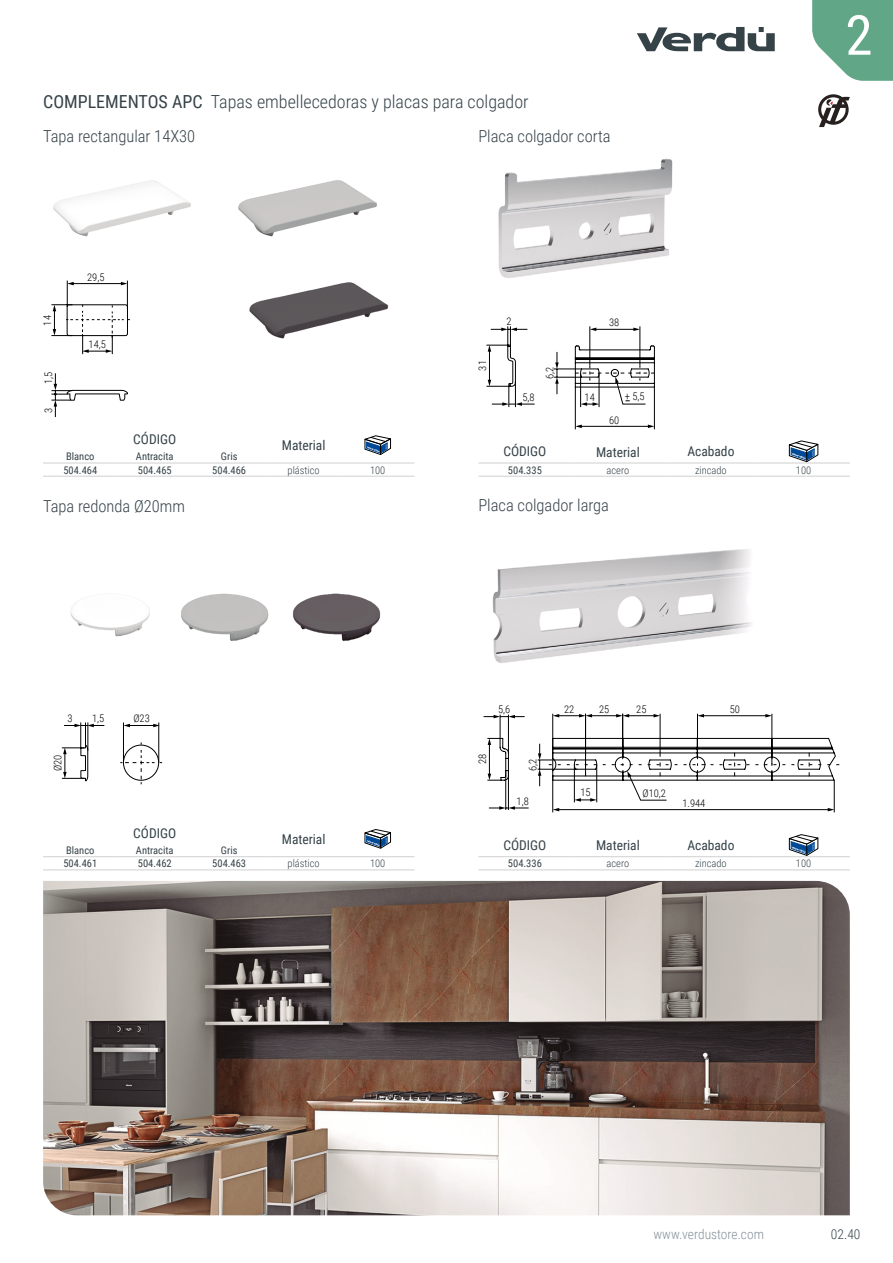
<style>
.page{position:relative;width:893px;height:1263px;background:#fff}
.page>*{position:absolute;margin:0;border:0;box-sizing:border-box;transform-origin:0 0}
.t1{font:55.2px "Roboto Condensed";color:#fff}
.t2{font:300 18px "Roboto Condensed";color:#354248}
.t3{font:300 16.5px "Roboto Condensed";color:#354248}
.t4{font:13.5px "Roboto Condensed";color:#354248}
.t5{font:300 13.5px "Roboto Condensed";color:#849299}
.t6{font:300 13.5px "Roboto Condensed";color:#354248}
.t7{font:10.5px "Roboto Condensed";color:#354248}
.t8{font:300 10.5px "Roboto Condensed";color:#000}
.t9{font:300 10.5px "Roboto Condensed";color:#354248}
.s1{font-weight:400}
</style>
<div class="page">
<svg style="left:812px;top:0;width:81px;height:81px;background:#76b297"></svg>
<svg style="left:637px;top:27px;width:138px;height:24px"></svg>
<img style="left:293px;top:593px;width:88px;height:48px">
<img style="left:181px;top:593px;width:88px;height:48px">
<img style="left:70px;top:601px;width:80px;height:36px">
<img style="left:53px;top:180px;width:138px;height:57px">
<img style="left:249px;top:282px;width:140px;height:57px">
<img style="left:238px;top:180px;width:139px;height:57px">
<img style="left:498px;top:158px;width:175px;height:120px">
<svg style="left:486px;top:326px;width:49px;height:81px"></svg>
<hr style="left:590px;top:326px;width:1px;height:39px;background:#000">
<hr style="left:640px;top:326px;width:1px;height:39px;background:#000">
<hr style="left:595px;top:329px;width:40px;height:1px;background:#000">
<svg style="left:590px;top:328px;width:6px;height:3px"></svg>
<svg style="left:633px;top:328px;width:7px;height:3px"></svg>
<hr style="left:580px;top:373px;width:1px;height:34px;background:#000">
<hr style="left:599px;top:373px;width:1px;height:34px;background:#000">
<hr style="left:575px;top:387px;width:1px;height:42px;background:#000">
<hr style="left:654px;top:387px;width:1px;height:42px;background:#000">
<hr style="left:581px;top:426px;width:68px;height:1px;background:#000">
<svg style="left:575px;top:425px;width:7px;height:3px"></svg>
<svg style="left:648px;top:425px;width:6px;height:3px"></svg>
<svg style="left:554px;top:345px;width:101px;height:61px"></svg>
<hr style="left:834px;top:780px;width:1px;height:32px;background:#000">
<hr style="left:552px;top:776px;width:1px;height:36px;background:#000">
<svg style="left:484px;top:714px;width:355px;height:97px"></svg>
<hr style="left:478px;top:856px;width:93px;height:1px;background:#d0d0d0">
<hr style="left:571px;top:856px;width:93px;height:1px;background:#d0d0d0">
<hr style="left:664px;top:856px;width:93px;height:1px;background:#d0d0d0">
<hr style="left:757px;top:856px;width:93px;height:1px;background:#d0d0d0">
<hr style="left:478px;top:869px;width:93px;height:1px;background:#d0d0d0">
<hr style="left:571px;top:869px;width:93px;height:1px;background:#d0d0d0">
<hr style="left:664px;top:869px;width:93px;height:1px;background:#d0d0d0">
<hr style="left:757px;top:869px;width:93px;height:1px;background:#d0d0d0">
<svg style="left:789px;top:834px;width:29px;height:21px"></svg>
<hr style="left:478px;top:463px;width:93px;height:1px;background:#d0d0d0">
<hr style="left:571px;top:463px;width:93px;height:1px;background:#d0d0d0">
<hr style="left:664px;top:463px;width:93px;height:1px;background:#d0d0d0">
<hr style="left:757px;top:463px;width:93px;height:1px;background:#d0d0d0">
<hr style="left:478px;top:476px;width:93px;height:1px;background:#d0d0d0">
<hr style="left:571px;top:476px;width:93px;height:1px;background:#d0d0d0">
<hr style="left:664px;top:476px;width:93px;height:1px;background:#d0d0d0">
<hr style="left:757px;top:476px;width:93px;height:1px;background:#d0d0d0">
<svg style="left:789px;top:441px;width:29px;height:21px"></svg>
<img style="left:43px;top:881px;width:807px;height:334px">
<img style="left:492px;top:549px;width:260px;height:114px">
<svg style="left:51px;top:373px;width:77px;height:44px"></svg>
<svg style="left:51px;top:281px;width:79px;height:73px"></svg>
<svg style="left:124px;top:724px;width:35px;height:3px"></svg>
<hr style="left:159px;top:722px;width:1px;height:41px;background:#000">
<hr style="left:123px;top:722px;width:1px;height:41px;background:#000">
<svg style="left:62px;top:722px;width:42px;height:59px"></svg>
<svg style="left:120px;top:742px;width:42px;height:42px"></svg>
<hr style="left:43px;top:463px;width:75px;height:1px;background:#d0d0d0">
<hr style="left:118px;top:463px;width:74px;height:1px;background:#d0d0d0">
<hr style="left:192px;top:463px;width:74px;height:1px;background:#d0d0d0">
<hr style="left:266px;top:463px;width:75px;height:1px;background:#d0d0d0">
<hr style="left:341px;top:463px;width:74px;height:1px;background:#d0d0d0">
<hr style="left:43px;top:476px;width:75px;height:1px;background:#d0d0d0">
<hr style="left:118px;top:476px;width:74px;height:1px;background:#d0d0d0">
<hr style="left:192px;top:476px;width:74px;height:1px;background:#d0d0d0">
<hr style="left:266px;top:476px;width:75px;height:1px;background:#d0d0d0">
<hr style="left:341px;top:476px;width:74px;height:1px;background:#d0d0d0">
<svg style="left:365px;top:436px;width:26px;height:19px"></svg>
<hr style="left:43px;top:856px;width:75px;height:1px;background:#d0d0d0">
<hr style="left:118px;top:856px;width:74px;height:1px;background:#d0d0d0">
<hr style="left:192px;top:856px;width:74px;height:1px;background:#d0d0d0">
<hr style="left:266px;top:856px;width:75px;height:1px;background:#d0d0d0">
<hr style="left:341px;top:856px;width:74px;height:1px;background:#d0d0d0">
<hr style="left:43px;top:869px;width:75px;height:1px;background:#d0d0d0">
<hr style="left:118px;top:869px;width:74px;height:1px;background:#d0d0d0">
<hr style="left:192px;top:869px;width:74px;height:1px;background:#d0d0d0">
<hr style="left:266px;top:869px;width:75px;height:1px;background:#d0d0d0">
<hr style="left:341px;top:869px;width:74px;height:1px;background:#d0d0d0">
<svg style="left:365px;top:829px;width:26px;height:19px"></svg>
<svg style="left:818px;top:94px;width:32px;height:33px"></svg>
<h2 class="t2" style="left:43px;top:89px;width:487px"><span class="s1">COMPLEMENTOS APC</span> Tapas embellecedoras y placas para colgador</h2>
<h3 class="t3" style="left:43px;top:125px;width:154px">Tapa rectangular 14X30</h3>
<h3 class="t3" style="left:478px;top:125px;width:134px">Placa colgador corta</h3>
<h1 class="t1" style="left:845px;top:-4px;width:29px">2</h1>
<p class="t8" style="left:87px;top:270px;width:19px">29,5</p>
<p class="t8" style="left:40px;top:326px;width:12px;rotate:-90deg">14</p>
<p class="t8" style="left:41px;top:384px;width:14px;rotate:-90deg">1,5</p>
<p class="t8" style="left:41px;top:413px;width:7px;rotate:-90deg">3</p>
<p class="t8" style="left:89px;top:337px;width:19px">14,5</p>
<p class="t4" style="left:133px;top:429px;width:44px">CÓDIGO</p>
<p class="t4" style="left:282px;top:436px;width:45px">Material</p>
<p class="t7" style="left:66px;top:449px;width:30px">Blanco</p>
<p class="t7" style="left:136px;top:449px;width:39px">Antracita</p>
<p class="t7" style="left:221px;top:449px;width:18px">Gris</p>
<p class="t7" style="left:63px;top:462px;width:35px">504.464</p>
<p class="t7" style="left:138px;top:462px;width:35px">504.465</p>
<p class="t7" style="left:212px;top:462px;width:35px">504.466</p>
<p class="t9" style="left:288px;top:462px;width:34px">plástico</p>
<p class="t9" style="left:370px;top:462px;width:17px">100</p>
<h3 class="t3" style="left:43px;top:494px;width:143px">Tapa redonda Ø20mm</h3>
<p class="t8" style="left:475px;top:371px;width:12px;rotate:-90deg">31</p>
<p class="t8" style="left:507px;top:314px;width:7px">2</p>
<p class="t8" style="left:609px;top:315px;width:12px">38</p>
<p class="t8" style="left:543px;top:379px;width:14px;rotate:-90deg">6,2</p>
<p class="t8" style="left:522px;top:390px;width:14px">5,8</p>
<p class="t8" style="left:625px;top:389px;width:21px">+ 5,5</p>
<p class="t8" style="left:585px;top:390px;width:12px">14</p>
<p class="t8" style="left:609px;top:413px;width:12px">60</p>
<p class="t4" style="left:503px;top:442px;width:44px">CÓDIGO</p>
<p class="t4" style="left:596px;top:442px;width:45px">Material</p>
<p class="t4" style="left:687px;top:442px;width:49px">Acabado</p>
<p class="t7" style="left:508px;top:462px;width:35px">504.335</p>
<p class="t9" style="left:606px;top:462px;width:24px">acero</p>
<p class="t9" style="left:695px;top:462px;width:33px">zincado</p>
<p class="t9" style="left:796px;top:462px;width:17px">100</p>
<h3 class="t3" style="left:478px;top:493px;width:132px">Placa colgador larga</h3>
<p class="t8" style="left:67px;top:711px;width:7px">3</p>
<p class="t8" style="left:92px;top:711px;width:14px">1,5</p>
<p class="t8" style="left:133px;top:711px;width:18px">Ø23</p>
<p class="t8" style="left:51px;top:771px;width:18px;rotate:-90deg">Ø20</p>
<p class="t4" style="left:133px;top:823px;width:44px">CÓDIGO</p>
<p class="t4" style="left:282px;top:830px;width:45px">Material</p>
<p class="t7" style="left:66px;top:843px;width:30px">Blanco</p>
<p class="t7" style="left:136px;top:843px;width:39px">Antracita</p>
<p class="t7" style="left:221px;top:843px;width:18px">Gris</p>
<p class="t7" style="left:63px;top:856px;width:35px">504.461</p>
<p class="t7" style="left:138px;top:856px;width:35px">504.462</p>
<p class="t7" style="left:212px;top:856px;width:35px">504.463</p>
<p class="t9" style="left:288px;top:856px;width:34px">plástico</p>
<p class="t9" style="left:370px;top:856px;width:17px">100</p>
<p class="t8" style="left:564px;top:702px;width:12px">22</p>
<p class="t8" style="left:498px;top:702px;width:14px">5,6</p>
<p class="t8" style="left:599px;top:702px;width:12px">25</p>
<p class="t8" style="left:636px;top:702px;width:12px">25</p>
<p class="t8" style="left:730px;top:702px;width:12px">50</p>
<p class="t8" style="left:475px;top:764px;width:12px;rotate:-90deg">28</p>
<p class="t8" style="left:525px;top:771px;width:14px;rotate:-90deg">6,2</p>
<p class="t8" style="left:517px;top:794px;width:14px">1,8</p>
<p class="t8" style="left:580px;top:785px;width:12px">15</p>
<p class="t8" style="left:643px;top:786px;width:25px">Ø10,2</p>
<p class="t8" style="left:682px;top:796px;width:24px">1.944</p>
<p class="t4" style="left:503px;top:836px;width:44px">CÓDIGO</p>
<p class="t4" style="left:596px;top:836px;width:45px">Material</p>
<p class="t4" style="left:687px;top:836px;width:49px">Acabado</p>
<p class="t7" style="left:508px;top:856px;width:35px">504.336</p>
<p class="t9" style="left:606px;top:856px;width:24px">acero</p>
<p class="t9" style="left:695px;top:856px;width:33px">zincado</p>
<p class="t9" style="left:796px;top:856px;width:17px">100</p>
<p class="t5" style="left:653px;top:1225px;width:112px">www.verdustore.com</p>
<p class="t6" style="left:831px;top:1225px;width:31px">02.40</p>
</div>
